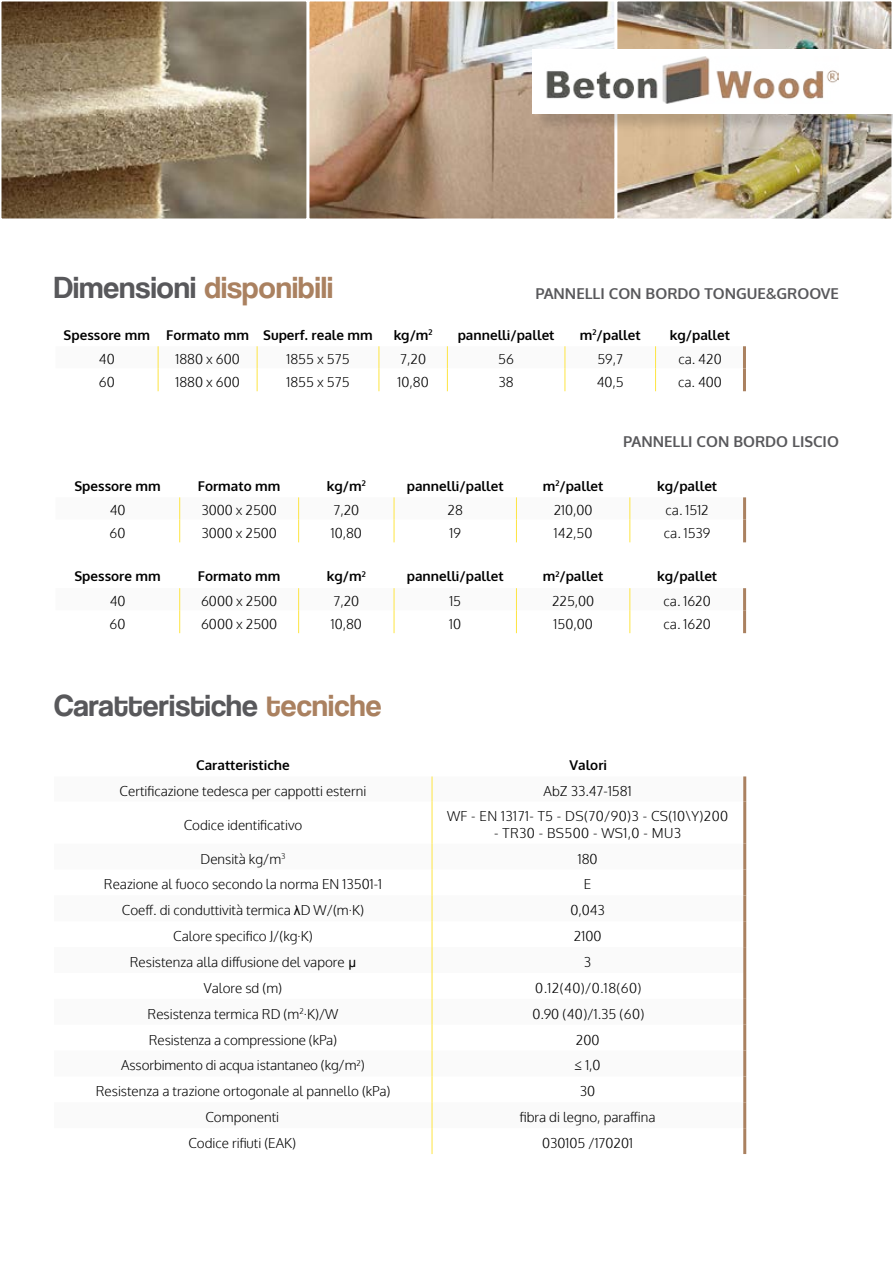
<style>
.page{position:relative;width:893px;height:1263px;background:#fff}
.page>*{position:absolute;margin:0;border:0;box-sizing:border-box;transform-origin:0 0}
.t1{font:31.5px "Coolvetica Rg";letter-spacing:.01em;color:#58585b}
.t2{font:31.5px "Coolvetica Rg";letter-spacing:.01em;color:#aa8160}
.t3{font:700 15px "Oxygen";color:#58585b}
.t4{font:300 13.5px "Oxygen";color:#000}
.t5{font:700 13.5px "Oxygen";color:#000}
.t6{font:300 13.5px "Oxygen";letter-spacing:.03em;color:#000}
.s1{color:#58585b}
.s2{color:#aa8160}
.s3{font-family:"Arial";font-weight:400}
</style>
<div class="page">
<svg style="left:1px;top:1px;width:306px;height:218px;background:#8d7d64"></svg>
<img style="left:617px;top:1px;width:275px;height:218px">
<img style="left:309px;top:1px;width:306px;height:218px">
<div style="left:535px;top:52px;width:358px;height:81px;background:#000;opacity:.15"></div>
<div style="left:533px;top:49px;width:360px;height:64px;background:#fff"></div>
<img style="left:546px;top:57px;width:293px;height:46px">
<hr style="left:743px;top:776px;width:3px;height:25px;background:#aa8160">
<hr style="left:743px;top:801px;width:3px;height:43px;background:#aa8160">
<hr style="left:743px;top:844px;width:3px;height:25px;background:#aa8160">
<hr style="left:743px;top:869px;width:3px;height:26px;background:#aa8160">
<hr style="left:743px;top:895px;width:3px;height:26px;background:#aa8160">
<hr style="left:743px;top:921px;width:3px;height:26px;background:#aa8160">
<hr style="left:743px;top:947px;width:3px;height:26px;background:#aa8160">
<hr style="left:743px;top:973px;width:3px;height:26px;background:#aa8160">
<hr style="left:743px;top:999px;width:3px;height:26px;background:#aa8160">
<hr style="left:743px;top:1025px;width:3px;height:25px;background:#aa8160">
<hr style="left:743px;top:1050px;width:3px;height:26px;background:#aa8160">
<hr style="left:743px;top:1076px;width:3px;height:26px;background:#aa8160">
<hr style="left:743px;top:1102px;width:3px;height:26px;background:#aa8160">
<hr style="left:743px;top:1128px;width:3px;height:26px;background:#aa8160">
<svg style="left:432px;top:776px;width:1px;height:25px"></svg>
<hr style="left:432px;top:801px;width:1px;height:43px;background:#fee542">
<svg style="left:432px;top:844px;width:1px;height:310px"></svg>
<svg style="left:179px;top:497px;width:452px;height:45px"></svg>
<hr style="left:743px;top:497px;width:3px;height:22px;background:#aa8160">
<hr style="left:743px;top:519px;width:3px;height:23px;background:#aa8160">
<hr style="left:743px;top:346px;width:3px;height:22px;background:#aa8160">
<hr style="left:743px;top:368px;width:3px;height:23px;background:#aa8160">
<svg style="left:157px;top:346px;width:587px;height:45px"></svg>
<svg style="left:179px;top:588px;width:452px;height:45px"></svg>
<hr style="left:743px;top:588px;width:3px;height:22px;background:#aa8160">
<hr style="left:743px;top:610px;width:3px;height:23px;background:#aa8160">
<h1 class="t2" style="left:54px;top:269px;width:281px"><span class="s1">Dimensioni</span> disponibili</h1>
<p class="t3" style="left:535px;top:284px;width:305px">pannelli con bordo TONGUE&amp;GROOVE</p>
<p class="t5" style="left:64px;top:326px;width:311px">Spessore mm Formato mm Superf. reale mm</p>
<p class="t5" style="left:394px;top:326px;width:40px">kg/m<sup>2</sup></p>
<p class="t5" style="left:458px;top:326px;width:98px">pannelli/pallet</p>
<p class="t5" style="left:580px;top:326px;width:62px">m<sup>2</sup>/pallet</p>
<p class="t5" style="left:670px;top:326px;width:62px">kg/pallet</p>
<p class="t4" style="left:99px;top:351px;width:17px">40</p>
<p class="t4" style="left:175px;top:351px;width:66px">1880 x 600</p>
<p class="t4" style="left:286px;top:351px;width:65px">1855 x 575</p>
<p class="t4" style="left:400px;top:351px;width:27px">7,20</p>
<p class="t4" style="left:498px;top:351px;width:17px">56</p>
<p class="t4" style="left:597px;top:351px;width:27px">59,7</p>
<p class="t4" style="left:678px;top:351px;width:45px">ca. 420</p>
<p class="t4" style="left:99px;top:373px;width:17px">60</p>
<p class="t4" style="left:175px;top:373px;width:66px">1880 x 600</p>
<p class="t4" style="left:286px;top:373px;width:65px">1855 x 575</p>
<p class="t4" style="left:398px;top:373px;width:33px">10,80</p>
<p class="t4" style="left:499px;top:373px;width:17px">38</p>
<p class="t4" style="left:597px;top:373px;width:29px">40,5</p>
<p class="t4" style="left:678px;top:373px;width:45px">ca. 400</p>
<p class="t3" style="left:623px;top:432px;width:217px">pannelli con bordo LISCIO</p>
<p class="t5" style="left:74px;top:477px;width:88px">Spessore mm</p>
<p class="t5" style="left:198px;top:477px;width:84px">Formato mm</p>
<p class="t5" style="left:327px;top:477px;width:40px">kg/m<sup>2</sup></p>
<p class="t5" style="left:407px;top:477px;width:98px">pannelli/pallet</p>
<p class="t5" style="left:543px;top:477px;width:62px">m<sup>2</sup>/pallet</p>
<p class="t5" style="left:657px;top:477px;width:62px">kg/pallet</p>
<p class="t4" style="left:110px;top:502px;width:17px">40</p>
<p class="t4" style="left:201px;top:502px;width:77px">3000 x 2500</p>
<p class="t4" style="left:333px;top:502px;width:27px">7,20</p>
<p class="t4" style="left:448px;top:502px;width:17px">28</p>
<p class="t4" style="left:554px;top:502px;width:40px">210,00</p>
<p class="t4" style="left:666px;top:502px;width:45px">ca. 1512</p>
<p class="t4" style="left:110px;top:524px;width:17px">60</p>
<p class="t4" style="left:201px;top:524px;width:77px">3000 x 2500</p>
<p class="t4" style="left:331px;top:524px;width:33px">10,80</p>
<p class="t4" style="left:449px;top:524px;width:13px">19</p>
<p class="t4" style="left:554px;top:524px;width:40px">142,50</p>
<p class="t4" style="left:664px;top:524px;width:48px">ca. 1539</p>
<p class="t5" style="left:74px;top:568px;width:88px">Spessore mm</p>
<p class="t5" style="left:198px;top:568px;width:84px">Formato mm</p>
<p class="t5" style="left:327px;top:568px;width:40px">kg/m<sup>2</sup></p>
<p class="t5" style="left:407px;top:568px;width:98px">pannelli/pallet</p>
<p class="t5" style="left:543px;top:568px;width:62px">m<sup>2</sup>/pallet</p>
<p class="t5" style="left:657px;top:568px;width:62px">kg/pallet</p>
<p class="t4" style="left:110px;top:592px;width:17px">40</p>
<p class="t4" style="left:201px;top:592px;width:78px">6000 x 2500</p>
<p class="t4" style="left:333px;top:592px;width:27px">7,20</p>
<p class="t4" style="left:449px;top:592px;width:13px">15</p>
<p class="t4" style="left:552px;top:592px;width:44px">225,00</p>
<p class="t4" style="left:664px;top:592px;width:49px">ca. 1620</p>
<p class="t4" style="left:110px;top:615px;width:17px">60</p>
<p class="t4" style="left:201px;top:615px;width:78px">6000 x 2500</p>
<p class="t4" style="left:331px;top:615px;width:33px">10,80</p>
<p class="t4" style="left:449px;top:615px;width:13px">10</p>
<p class="t4" style="left:554px;top:615px;width:41px">150,00</p>
<p class="t4" style="left:664px;top:615px;width:49px">ca. 1620</p>
<h1 class="t1" style="left:54px;top:687px;width:329px">Caratteristiche <span class="s2">tecniche</span></h1>
<p class="t5" style="left:196px;top:756px;width:95px">Caratteristiche</p>
<p class="t5" style="left:570px;top:756px;width:39px">Valori</p>
<p class="t4" style="left:120px;top:782px;width:248px">Certificazione tedesca per cappotti esterni</p>
<p class="t4" style="left:544px;top:782px;width:90px">AbZ 33.47-1581</p>
<p class="t4" style="left:184px;top:816px;width:120px">Codice identificativo</p>
<p class="t6" style="left:447px;top:808px;width:283px">WF - EN 13171- T5 - DS(70/90)3 - CS(10\Y)200</p>
<p class="t6" style="left:494px;top:824px;width:188px">- TR30 - BS500 - WS1,0 - MU3</p>
<p class="t4" style="left:200px;top:850px;width:87px">Densità kg/m<sup>3</sup></p>
<p class="t4" style="left:578px;top:850px;width:21px">180</p>
<p class="t4" style="left:104px;top:876px;width:280px">Reazione al fuoco secondo la norma EN 13501-1</p>
<p class="t4" style="left:584px;top:876px;width:9px">E</p>
<p class="t4" style="left:122px;top:902px;width:244px">Coeff. di conduttività termica <span class="s3">λ</span>D W/(m·K)</p>
<p class="t4" style="left:570px;top:902px;width:36px">0,043</p>
<p class="t4" style="left:173px;top:928px;width:141px">Calore specifico J/(kg·K)</p>
<p class="t4" style="left:574px;top:928px;width:29px">2100</p>
<p class="t4" style="left:130px;top:954px;width:228px">Resistenza alla diffusione del vapore <span class="s3">μ</span></p>
<p class="t4" style="left:584px;top:954px;width:9px">3</p>
<p class="t4" style="left:204px;top:979px;width:80px">Valore sd (m)</p>
<p class="t4" style="left:535px;top:979px;width:108px">0.12(40)/0.18(60)</p>
<p class="t4" style="left:148px;top:1005px;width:192px">Resistenza termica RD (m<sup>2</sup>·K)/W</p>
<p class="t4" style="left:532px;top:1005px;width:114px">0.90 (40)/1.35 (60)</p>
<p class="t4" style="left:149px;top:1031px;width:190px">Resistenza a compressione (kPa)</p>
<p class="t4" style="left:576px;top:1031px;width:25px">200</p>
<p class="t4" style="left:121px;top:1057px;width:245px">Assorbimento di acqua istantaneo (kg/m<sup>2</sup>)</p>
<p class="t4" style="left:575px;top:1057px;width:28px">≤ 1,0</p>
<p class="t4" style="left:96px;top:1083px;width:296px">Resistenza a trazione ortogonale al pannello (kPa)</p>
<p class="t4" style="left:580px;top:1083px;width:17px">30</p>
<p class="t4" style="left:205px;top:1109px;width:75px">Componenti</p>
<p class="t4" style="left:520px;top:1109px;width:137px">fibra di legno, paraffina</p>
<p class="t4" style="left:188px;top:1135px;width:109px">Codice rifiuti (EAK)</p>
<p class="t4" style="left:542px;top:1135px;width:92px">030105 /170201</p>
</div>
